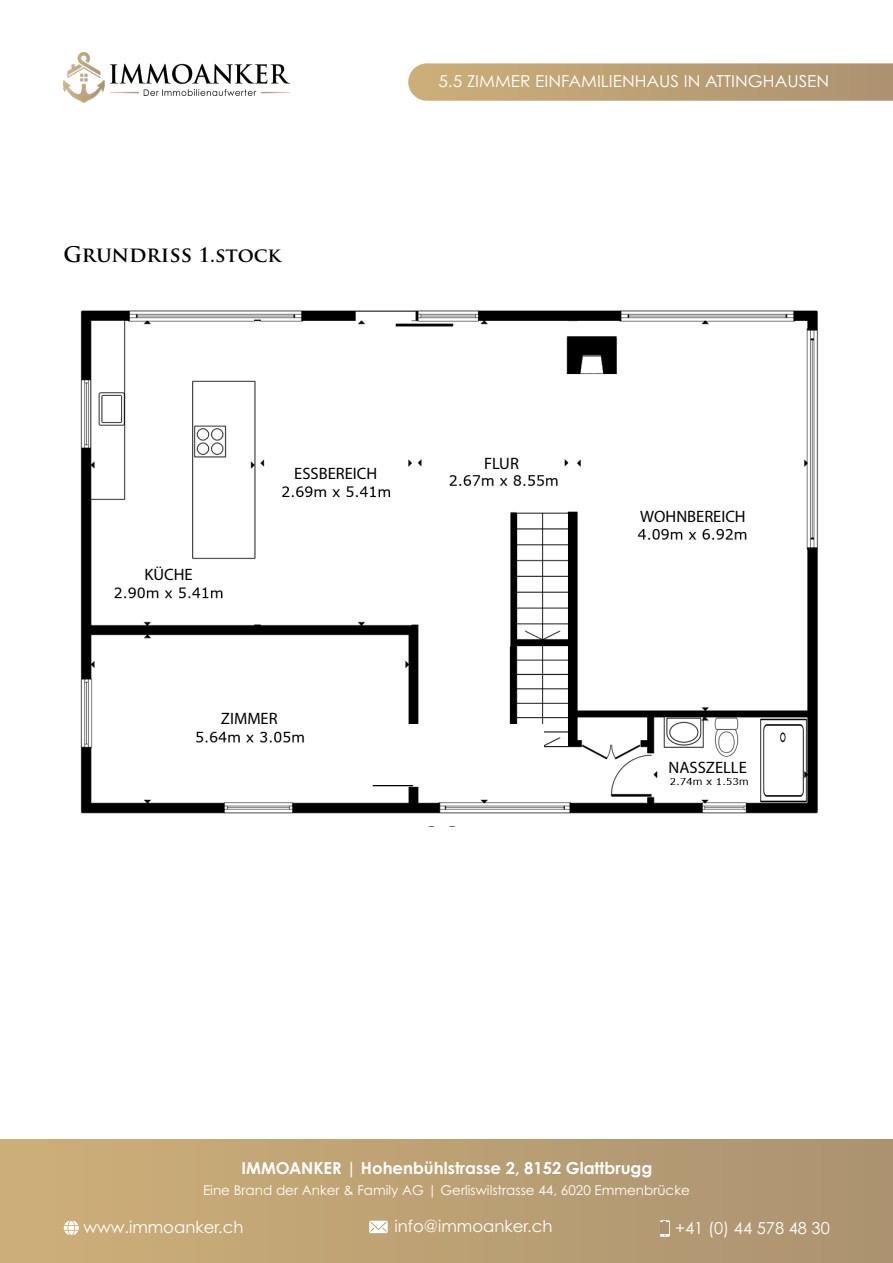
<style>
.page{position:relative;width:893px;height:1263px;background:#fff}
.page>*{position:absolute;margin:0;border:0;box-sizing:border-box;transform-origin:0 0}
.t1{font:700 21px "Trajan Pro";color:#000}
.t2{font:16.5px "Century Gothic Pro";color:#fff}
.t3{font:16.5px "Myriad Pro";color:#000}
.t4{font:700 16.5px "Century Gothic Pro";color:#fff}
.t5{font:16.5px "Century Gothic Pro";color:#fff;scale:1.04 1}
.t6{font:13.5px "Century Gothic Pro";color:#fff}
.s1{font-size:19.5px}
</style>
<div class="page">
<div style="left:0;top:1140px;width:893px;height:123px;background:linear-gradient(to right,#cdaf78,#ab9370)"></div>
<svg style="left:408px;top:63px;width:485px;height:38px;background:#bda277"></svg>
<img style="left:64px;top:53px;width:225px;height:49px">
<svg style="left:64px;top:1220px;width:15px;height:15px"></svg>
<svg style="left:369px;top:1221px;width:19px;height:12px"></svg>
<svg style="left:370px;top:1222px;width:17px;height:10px"></svg>
<svg style="left:660px;top:1220px;width:10px;height:17px"></svg>
<div style="left:661px;top:1222px;width:8px;height:12px;background:#ab9170"></div>
<img style="left:80px;top:310px;width:738px;height:504px">
<div style="left:125px;top:565px;width:88px;height:19px;background:#fff"></div>
<div style="left:273px;top:465px;width:124px;height:19px;background:#fff"></div>
<div style="left:445px;top:453px;width:116px;height:19px;background:#fff"></div>
<div style="left:623px;top:506px;width:140px;height:19px;background:#fff"></div>
<div style="left:207px;top:709px;width:87px;height:19px;background:#fff"></div>
<div style="left:666px;top:758px;width:83px;height:19px;background:#fff"></div>
<div style="left:344px;top:724px;width:200px;height:60px;background:#fff"></div>
<h1 class="t1" style="left:64px;top:241px;width:219px">GRUNDRISS <span class="s1">1.STOCK</span></h1>
<p class="t5" style="left:438px;top:71px;width:377px">5.5 ZIMMER EINFAMILIENHAUS IN ATTINGHAUSEN</p>
<p class="t3" style="left:145px;top:564px;width:50px">KÜCHE</p>
<p class="t3" style="left:294px;top:464px;width:84px">ESSBEREICH</p>
<p class="t3" style="left:221px;top:708px;width:58px">ZIMMER</p>
<p class="t3" style="left:484px;top:453px;width:36px">FLUR</p>
<p class="t3" style="left:640px;top:506px;width:107px">WOHNBEREICH</p>
<p class="t3" style="left:669px;top:757px;width:80px">NASSZELLE</p>
<p class="t4" style="left:242px;top:1158px;width:412px">IMMOANKER | Hohenbühlstrasse 2, 8152 Glattbrugg</p>
<p class="t6" style="left:203px;top:1182px;width:488px">Eine Brand der Anker &amp; Family AG | Gerliswilstrasse 44, 6020 Emmenbrücke</p>
<p class="t2" style="left:83px;top:1217px;width:162px">www.immoanker.ch</p>
<p class="t2" style="left:394px;top:1216px;width:160px">info@immoanker.ch</p>
<p class="t2" style="left:675px;top:1218px;width:156px">+41 (0) 44 578 48 30</p>
</div>
